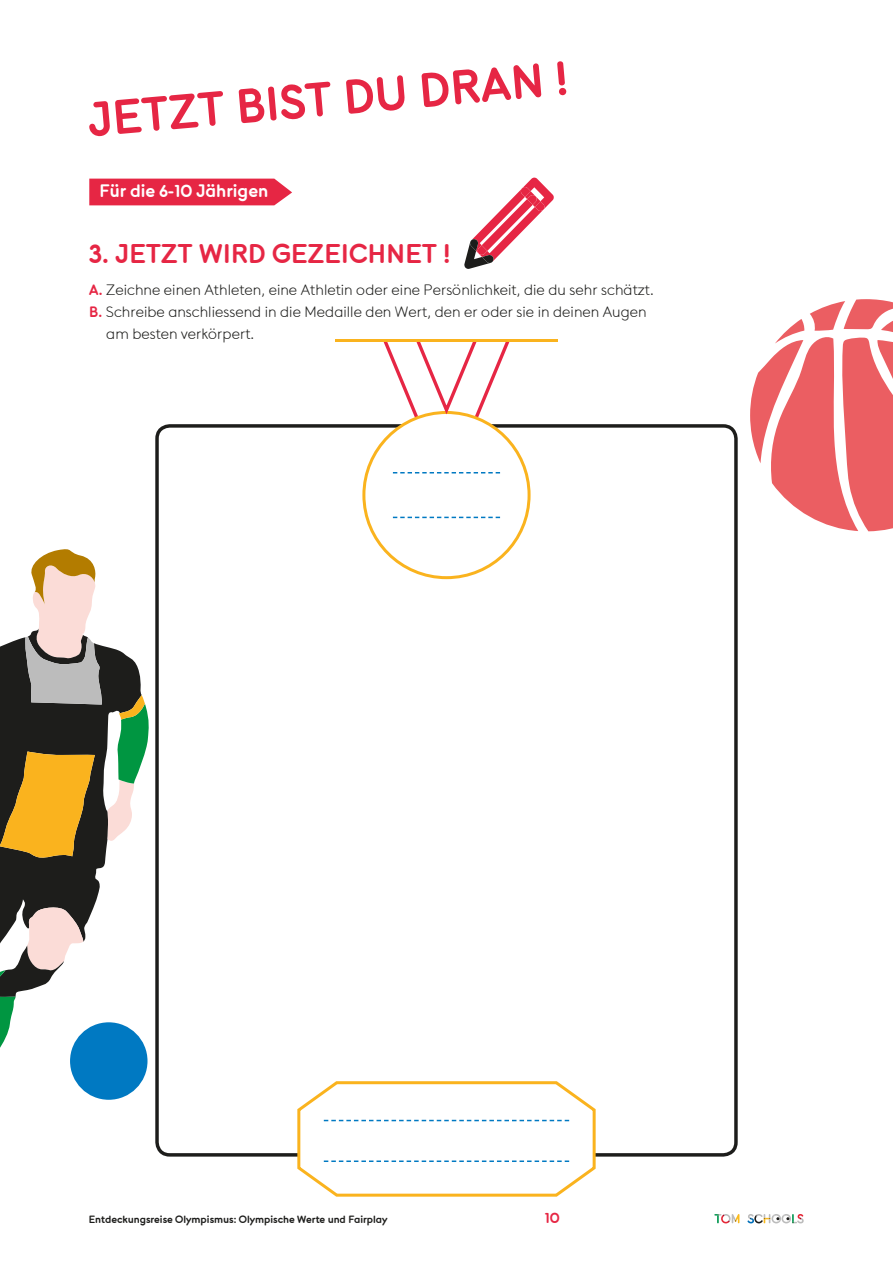
<style>
.page{position:relative;width:893px;height:1263px;background:#fff}
.page>*{position:absolute;margin:0;border:0;box-sizing:border-box;transform-origin:0 0}
.t1{font:700 48px "TOM";color:#e62644}
.t2{font:700 27px "TOM";letter-spacing:.015em;color:#e62644}
.t3{font:700 18px "TOM";color:#fff}
.t4{font:300 15px "TOM";letter-spacing:.005em;color:#1d1d1b}
.t5{font:700 15px "TOM";color:#e62644}
.t6{font:700 10.5px "TOM";color:#1d1d1b}
.s1{font-weight:700;color:#e62644}
</style>
<div class="page">
<div style="left:89px;top:179px;width:203px;height:26px;background:#e62644"></div>
<svg style="left:714px;top:1214px;width:25px;height:9px"></svg>
<svg style="left:747px;top:1214px;width:57px;height:9px"></svg>
<svg style="left:0;top:549px;width:149px;height:513px"></svg>
<div style="left:70px;top:1022px;width:77px;height:78px;background:#0079c2;border-radius:50%"></div>
<div style="left:155px;top:424px;width:583px;height:732px;border:3px solid #1d1d1b;border-radius:13px"></div>
<svg style="left:296px;top:1081px;width:301px;height:116px"></svg>
<svg style="left:381px;top:342px;width:132px;height:107px"></svg>
<hr style="left:335px;top:339px;width:223px;height:3px;background:#fab31e">
<svg style="left:393px;top:472px;width:107px;height:1px"></svg>
<svg style="left:393px;top:517px;width:107px;height:1px"></svg>
<svg style="left:464px;top:178px;width:90px;height:91px"></svg>
<svg style="left:750px;top:299px;width:143px;height:232px"></svg>
<h1 class="t1" style="left:85px;top:87px;width:483px;rotate:-5deg">JETZT BIST DU DRAN !</h1>
<p class="t3" style="left:99px;top:178px;width:170px">Für die 6-10 Jährigen</p>
<h2 class="t2" style="left:89px;top:235px;width:362px">3. JETZT WIRD GEZEICHNET !</h2>
<p class="t4" style="left:89px;top:280px;width:566px"><span class="s1">A.</span> Zeichne einen Athleten, eine Athletin oder eine Persönlichkeit, die du sehr schätzt.</p>
<p class="t4" style="left:89px;top:302px;width:559px"><span class="s1">B.</span> Schreibe anschliessend in die Medaille den Wert, den er oder sie in deinen Augen</p>
<p class="t4" style="left:106px;top:324px;width:149px">am besten verkörpert.</p>
<p class="t6" style="left:89px;top:1212px;width:300px">Entdeckungsreise Olympismus: Olympische Werte und Fairplay</p>
<p class="t5" style="left:545px;top:1208px;width:17px">10</p>
</div>
